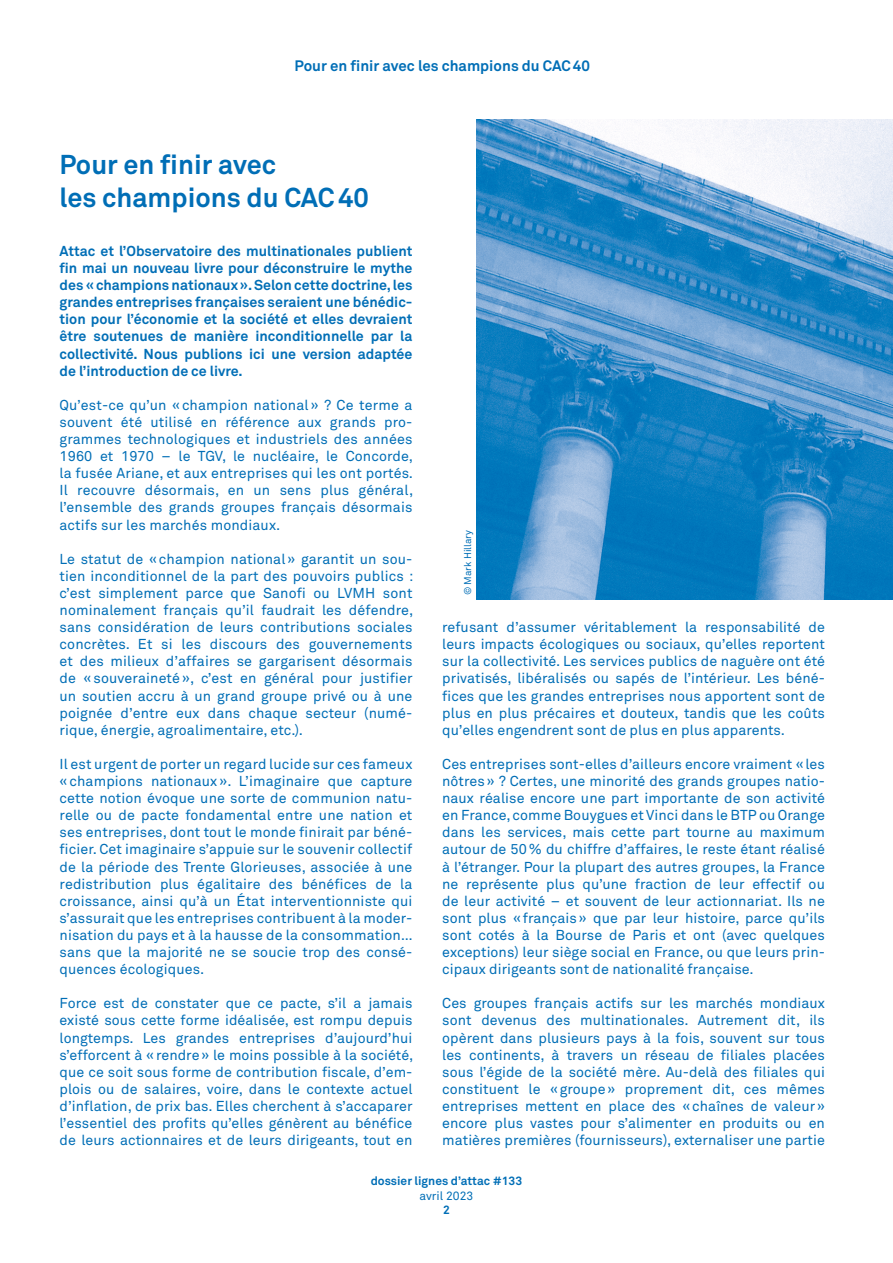
<style>
.page{position:relative;width:893px;height:1263px;background:#fff}
.page>*{position:absolute;margin:0;border:0;box-sizing:border-box;transform-origin:0 0}
.t1{font:700 27px/32.4px "Akkurat Std";color:#006eb6}
.t2{font:700 15px "Akkurat Std";color:#006eb6}
.t3{font:14.25px/17.1px "Akkurat Std";letter-spacing:.005em;color:#006eb6;text-align:justify}
.t4{font:700 14.25px/17.1px "Akkurat Std";color:#006eb6;text-align:justify}
.t5{font:700 12px "Akkurat Std";color:#006eb6}
.t6{font:12px "Akkurat Std";color:#006eb6}
.t7{font:9.75px "Akkurat Std";color:#006eb6}
</style>
<div class="page">
<img style="left:476px;top:119px;width:417px;height:481px">
<p class="t2" style="left:295px;top:57px;width:297px">Pour en finir avec les champions du CAC40</p>
<p class="t1" style="left:60px;top:148px;width:311px">Pour en finir avec<br>les champions du CAC40</p>
<p class="t4" style="left:60px;top:242px;width:354px">Attac et l’Observatoire des multinationales publient fin mai un nouveau livre pour déconstruire le mythe des «champions nationaux». Selon cette doctrine, les grandes entreprises françaises seraient une bénédic&shy;tion pour l’économie et la société et elles devraient être soutenues de manière inconditionnelle par la collectivité. Nous publions ici une version adaptée de l’introduction de ce livre.</p>
<p class="t3" style="left:60px;top:396px;width:355px">Qu’est-ce qu’un « champion national » ? Ce terme a souvent été utilisé en référence aux grands pro&shy;grammes technologiques et industriels des années 1960 et 1970 – le TGV, le nucléaire, le Concorde, la fusée Ariane, et aux entreprises qui les ont portés.<br>Il recouvre désormais, en un sens plus général, l’ensemble des grands groupes français désormais actifs sur les marchés mondiaux.</p>
<p class="t3" style="left:60px;top:550px;width:355px">Le statut de « champion national » garantit un sou&shy;tien inconditionnel de la part des pouvoirs publics : c’est simplement parce que Sanofi ou LVMH sont nominalement français qu’il faudrait les défendre, sans considération de leurs contributions sociales concrètes. Et si les discours des gouvernements et des milieux d’affaires se gargarisent désormais de « souveraineté », c’est en général pour justifier un soutien accru à un grand groupe privé ou à une poignée d’entre eux dans chaque secteur (numé&shy;rique, énergie, agroalimentaire, etc.).</p>
<p class="t3" style="left:60px;top:755px;width:354px">Il est urgent de porter un regard lucide sur ces fameux « champions nationaux ». L’imaginaire que capture cette notion évoque une sorte de communion natu&shy;relle ou de pacte fondamental entre une nation et ses entreprises, dont tout le monde finirait par béné&shy;ficier. Cet imaginaire s’appuie sur le souvenir collectif de la période des Trente Glorieuses, associée à une redistribution plus égalitaire des bénéfices de la croissance, ainsi qu’à un État interventionniste qui s’assurait que les entreprises contribuent à la moder&shy;nisation du pays et à la hausse de la consommation… sans que la majorité ne se soucie trop des consé&shy;quences écologiques.</p>
<p class="t3" style="left:60px;top:995px;width:355px">Force est de constater que ce pacte, s’il a jamais existé sous cette forme idéalisée, est rompu depuis longtemps. Les grandes entreprises d’aujourd’hui s’efforcent à «rendre» le moins possible à la société, que ce soit sous forme de contribution fiscale, d’em&shy;plois ou de salaires, voire, dans le contexte actuel d’inflation, de prix bas. Elles cherchent à s’accaparer l’essentiel des profits qu’elles génèrent au bénéfice de leurs actionnaires et de leurs dirigeants, tout en</p>
<p class="t7" style="left:462px;top:595px;width:67px;rotate:-90deg">© Mark Hillary</p>
<p class="t3" style="left:442px;top:619px;width:384px">refusant d’assumer véritablement la responsabilité de leurs impacts écologiques ou sociaux, qu’elles reportent sur la collectivité. Les services publics de naguère ont été privatisés, libéralisés ou sapés de l’intérieur. Les béné&shy;fices que les grandes entreprises nous apportent sont de plus en plus précaires et douteux, tandis que les coûts qu’elles engendrent sont de plus en plus apparents.</p>
<p class="t3" style="left:442px;top:755px;width:384px">Ces entreprises sont-elles d’ailleurs encore vraiment «les nôtres» ? Certes, une minorité des grands groupes natio&shy;naux réalise encore une part importante de son activité en France, comme Bouygues et Vinci dans le BTP ou Orange dans les services, mais cette part tourne au maximum autour de 50% du chiffre d’affaires, le reste étant réalisé à l’étranger. Pour la plupart des autres groupes, la France ne représente plus qu’une fraction de leur effectif ou de leur activité – et souvent de leur actionnariat. Ils ne sont plus «français» que par leur histoire, parce qu’ils sont cotés à la Bourse de Paris et ont (avec quelques exceptions) leur siège social en France, ou que leurs prin&shy;cipaux dirigeants sont de nationalité française.</p>
<p class="t3" style="left:442px;top:995px;width:384px">Ces groupes français actifs sur les marchés mondiaux sont devenus des multinationales. Autrement dit, ils opèrent dans plusieurs pays à la fois, souvent sur tous les continents, à travers un réseau de filiales placées sous l’égide de la société mère. Au-delà des filiales qui constituent le «groupe» proprement dit, ces mêmes entreprises mettent en place des «chaînes de valeur» encore plus vastes pour s’alimenter en produits ou en matières premières (fournisseurs), externaliser une partie</p>
<p class="t5" style="left:371px;top:1173px;width:153px">dossier lignes d’attac #133</p>
<p class="t6" style="left:419px;top:1188px;width:55px">avril 2023</p>
<p class="t5" style="left:443px;top:1202px;width:8px">2</p>
</div>
